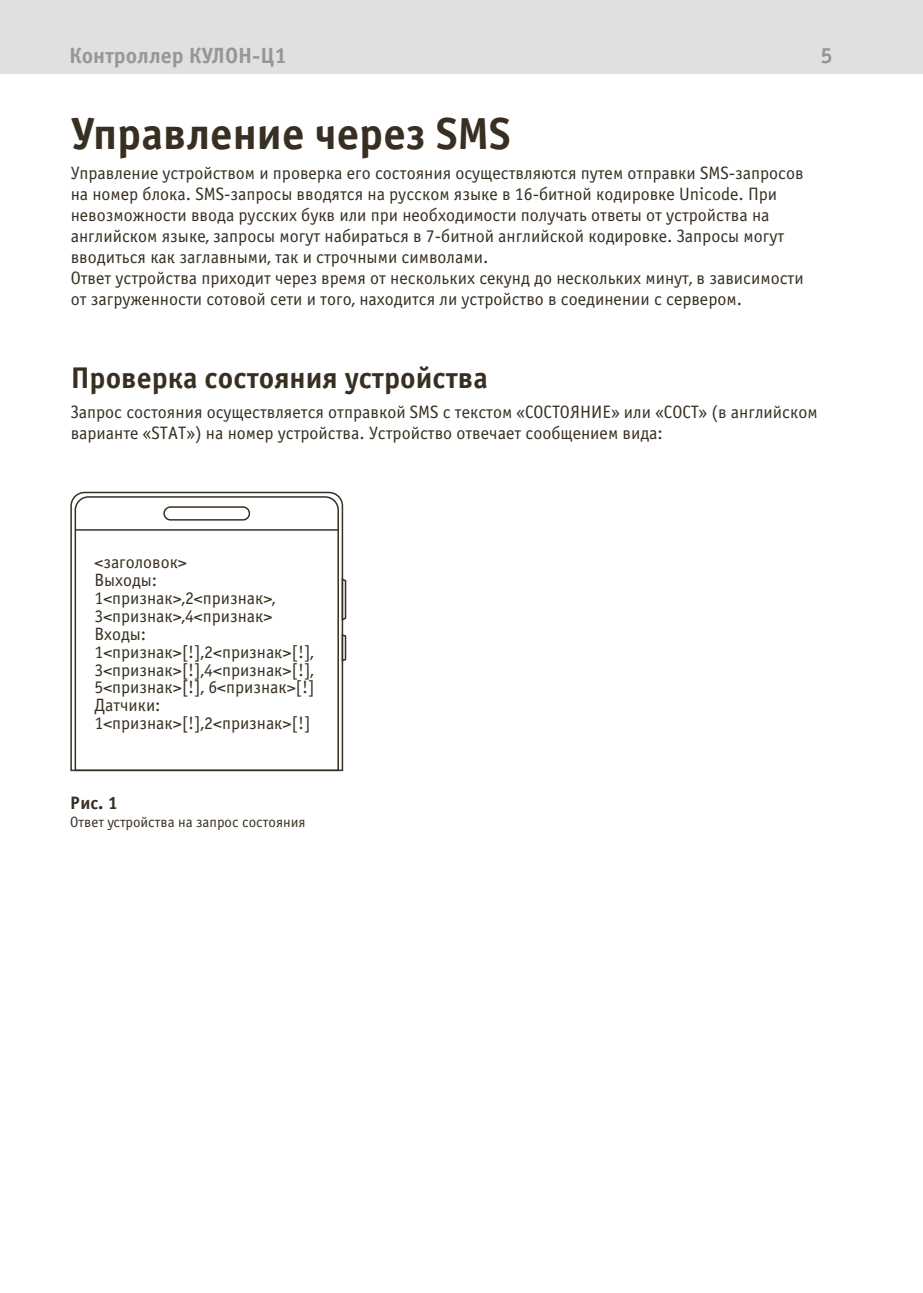
<style>
.page{position:relative;width:923px;height:1293px;background:#fff}
.page>*{position:absolute;margin:0;border:0;box-sizing:border-box;transform-origin:0 0}
.t1{font:700 45px "Officina Sans C";color:#382f22}
.t2{font:700 30px "Officina Sans C";color:#382f22}
.t3{font:700 22.05px "Officina Sans C";color:#989696}
.t4{font:700 22.05px "Officina Sans C";color:#969394}
.t5{font:18px/21px "Officina Sans C";color:#382f22}
.t6{font:700 18px "Officina Sans C";color:#382f22}
.t7{font:17.85px/17.9px "Officina Sans C";color:#382f22}
.t8{font:15px "Officina Sans C";color:#382f22}
</style>
<div class="page">
<svg style="left:344px;top:579px;width:3px;height:41px"></svg>
<svg style="left:344px;top:634px;width:3px;height:27px"></svg>
<svg style="left:70px;top:491px;width:274px;height:281px"></svg>
<div style="left:0;top:0;width:923px;height:73px;background:#e1e0e1"></div>
<p class="t3" style="left:69px;top:43px;width:219px">Контроллер КУЛОН-Ц1</p>
<p class="t4" style="left:820px;top:43px;width:14px">5</p>
<h1 class="t1" style="left:71px;top:109px;width:442px">Управление через SMS</h1>
<p class="t5" style="left:71px;top:163px;width:734px">Управление устройством и проверка его состояния осуществляются путем отправки SMS-запросов на номер блока. SMS-запросы вводятся на русском языке в 16-битной кодировке Unicode. При невозможности ввода русских букв или при необходимости получать ответы от устройства на английском языке, запросы могут набираться в 7-битной английской кодировке. Запросы могут вводиться как заглавными, так и строчными символами.<br>Ответ устройства приходит через время от нескольких секунд до нескольких минут, в зависимости от загруженности сотовой сети и того, находится ли устройство в соединении с сервером.</p>
<h2 class="t2" style="left:71px;top:361px;width:418px">Проверка состояния устройства</h2>
<p class="t5" style="left:71px;top:402px;width:748px">Запрос состояния осуществляется отправкой SMS с текстом «СОСТОЯНИЕ» или «СОСТ» (в английском варианте «STAT») на номер устройства. Устройство отвечает сообщением вида:</p>
<p class="t7" style="left:94px;top:554px;width:222px">&lt;заголовок&gt;<br>Выходы:<br>1&lt;признак&gt;,2&lt;признак&gt;,<br>3&lt;признак&gt;,4&lt;признак&gt;<br>Входы:<br>1&lt;признак&gt;[!],2&lt;признак&gt;[!],<br>3&lt;признак&gt;[!],4&lt;признак&gt;[!],<br>5&lt;признак&gt;[!], 6&lt;признак&gt;[!]<br>Датчики:<br>1&lt;признак&gt;[!],2&lt;признак&gt;[!]</p>
<p class="t6" style="left:70px;top:793px;width:49px">Рис. 1</p>
<p class="t8" style="left:70px;top:814px;width:237px">Ответ устройства на запрос состояния</p>
</div>
